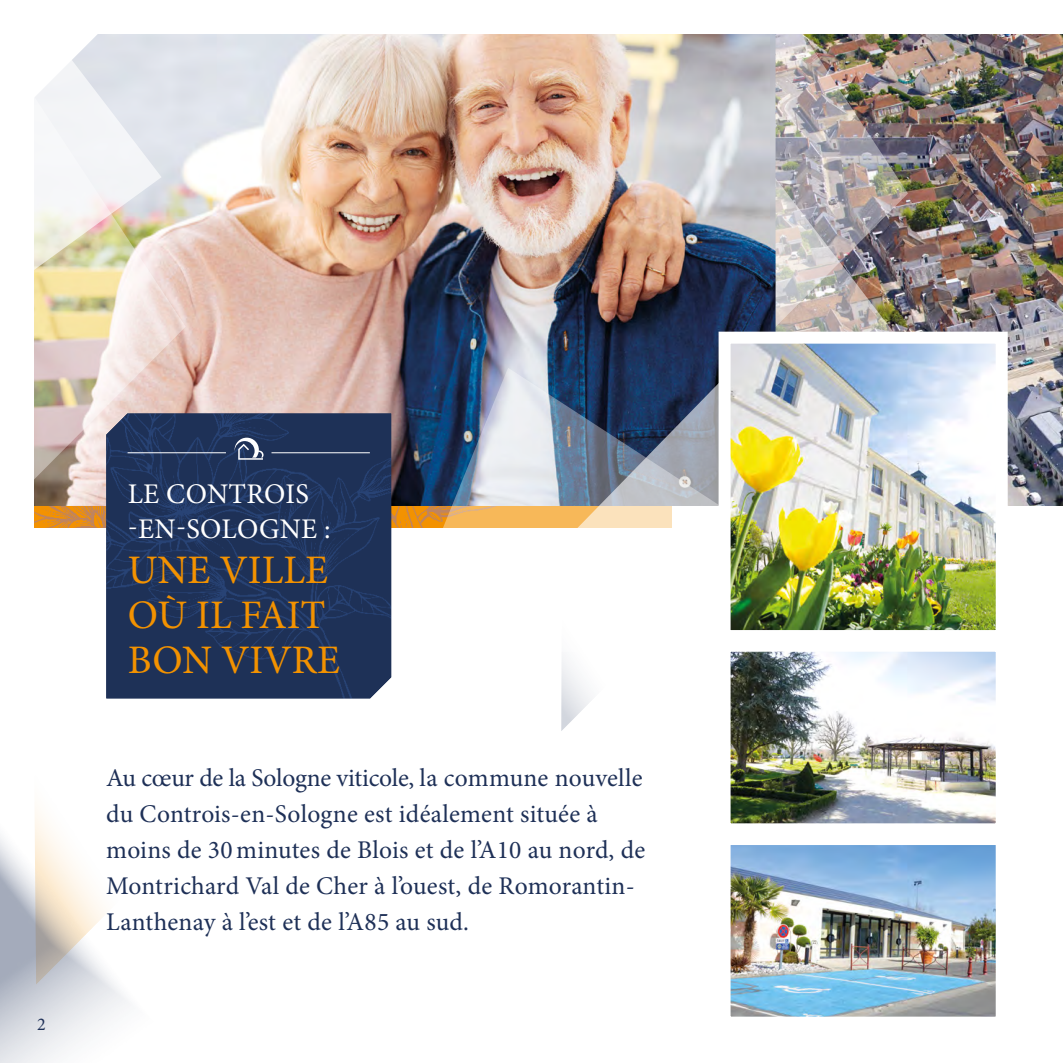
<style>
.page{position:relative;width:1063px;height:1063px;background:#fff}
.page>*{position:absolute;margin:0;border:0;box-sizing:border-box;transform-origin:0 0}
.t1{font:40.5px/45px "Minion Pro";color:#f39200}
.t2{font:28.5px/34.5px "Minion Pro";letter-spacing:.01em;color:#fff}
.t3{font:25.5px/36px "Minion Pro";letter-spacing:.005em;color:#1e3057}
.t4{font:18px "Minion Pro";color:#1e3057}
</style>
<div class="page">
<img style="left:34px;top:506px;width:361px;height:21px">
<img style="left:908px;top:34px;width:155px;height:472px">
<img style="left:776px;top:34px;width:132px;height:131px">
<img style="left:776px;top:165px;width:204px;height:167px">
<img style="left:162px;top:34px;width:614px;height:472px">
<svg style="left:561px;top:656px;width:31px;height:75px"></svg>
<svg style="left:0;top:808px;width:128px;height:255px"></svg>
<svg style="left:34px;top:45px;width:152px;height:465px;background:#d9c8c0"></svg>
<svg style="left:34px;top:34px;width:128px;height:356px"></svg>
<img style="left:395px;top:368px;width:179px;height:160px">
<svg style="left:574px;top:361px;width:145px;height:167px;background:#717c8d"></svg>
<img style="left:732px;top:653px;width:263px;height:169px">
<div style="left:719px;top:640px;width:289px;height:195px;border:12px solid #fff"></div>
<img style="left:732px;top:846px;width:263px;height:170px">
<img style="left:732px;top:345px;width:263px;height:284px">
<div style="left:719px;top:332px;width:289px;height:310px;border:12px solid #fff"></div>
<img style="left:106px;top:414px;width:285px;height:284px">
<svg style="left:235px;top:438px;width:29px;height:22px"></svg>
<hr style="left:128px;top:452px;width:98px;height:1px;background:#fff">
<hr style="left:272px;top:452px;width:98px;height:1px;background:#fff">
<p class="t4" style="left:37px;top:1013px;width:10px">2</p>
<p class="t2" style="left:128px;top:477px;width:204px">LE CONTROIS -EN-SOLOGNE :</p>
<h1 class="t1" style="left:128px;top:548px;width:214px">UNE VILLE<br>OÙ IL FAIT<br>BON VIVRE</h1>
<p class="t3" style="left:106px;top:760px;width:541px">Au cœur de la Sologne viticole, la commune nouvelle du Controis-en-Sologne est idéalement située à moins de 30 minutes de Blois et de l’A10 au nord, de Montrichard Val de Cher à l’ouest, de Romorantin-Lanthenay à l’est et de l’A85 au sud.</p>
</div>
